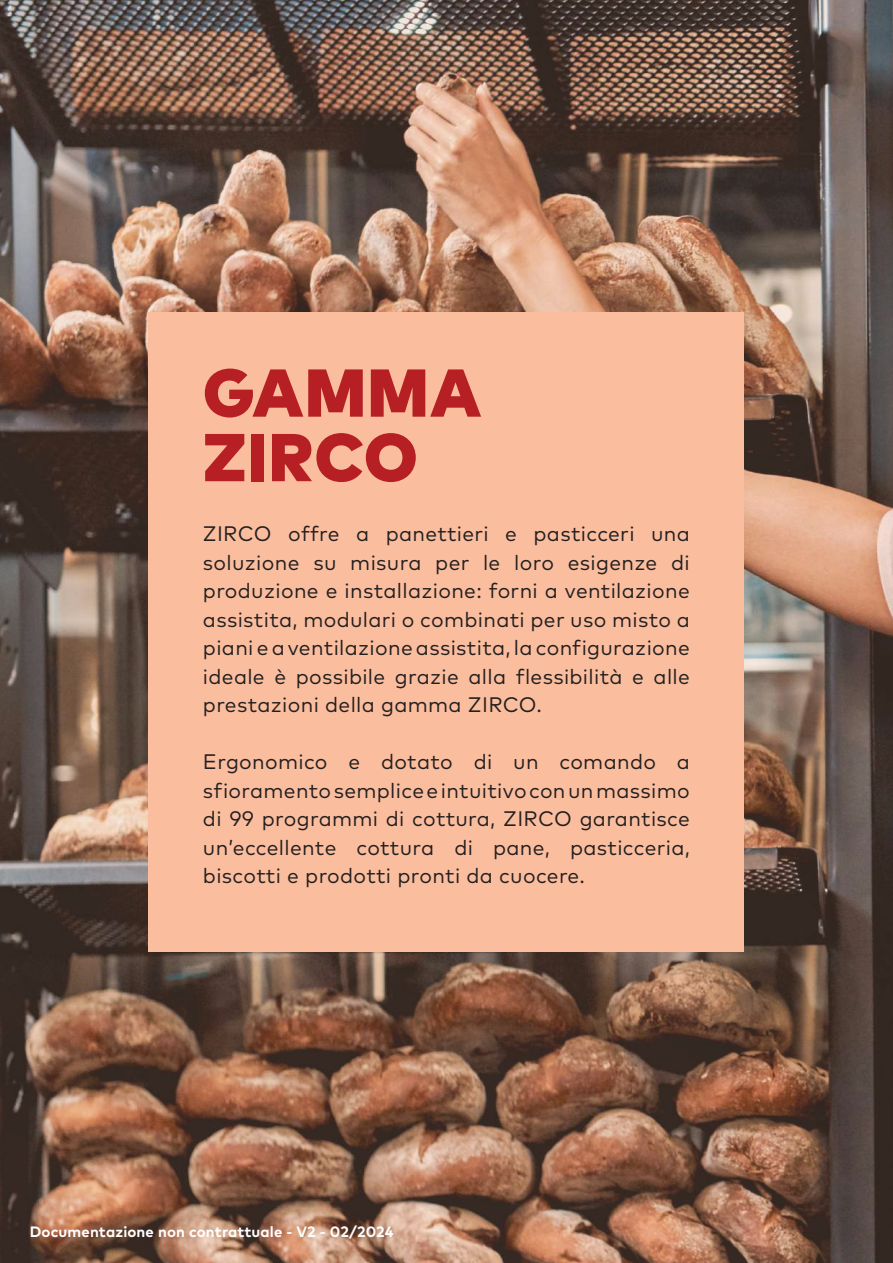
<style>
.page{position:relative;width:893px;height:1263px;background:#fff}
.page>*{position:absolute;margin:0;border:0;box-sizing:border-box;transform-origin:0 0}
.t1{font:900 67.5px/64.5px "Mark Pro";letter-spacing:.02em;color:#b62024}
.t2{font:21px/28.5px "Mark Pro";letter-spacing:.015em;color:#231f20;text-align:justify}
.t3{font:700 15px "Mark Pro";letter-spacing:.01em;color:#fff}
</style>
<div class="page">
<img style="left:0;top:0;width:893px;height:1263px">
<div style="left:149px;top:312px;width:595px;height:639px;background:#fabd9e"></div>
<h1 class="t1" style="left:203px;top:355px;width:280px">GAMMA<br>ZIRCO</h1>
<p class="t2" style="left:203px;top:518px;width:488px">ZIRCO offre a panettieri e pasticceri una soluzione su misura per le loro esigenze di produzione e installazione: forni a ventilazione assistita, modulari o combinati per uso misto a piani e a ventilazione assistita, la configurazione ideale è possibile grazie alla flessibilità e alle prestazioni della gamma ZIRCO.</p>
<p class="t2" style="left:203px;top:746px;width:488px">Ergonomico e dotato di un comando a sfioramento semplice e intuitivo con un massimo di 99 programmi di cottura, ZIRCO garantisce un’eccellente cottura di pane, pasticceria, biscotti e prodotti pronti da cuocere.</p>
<p class="t3" style="left:30px;top:1220px;width:365px">Documentazione non contrattuale - V2 - 02/2024</p>
</div>
